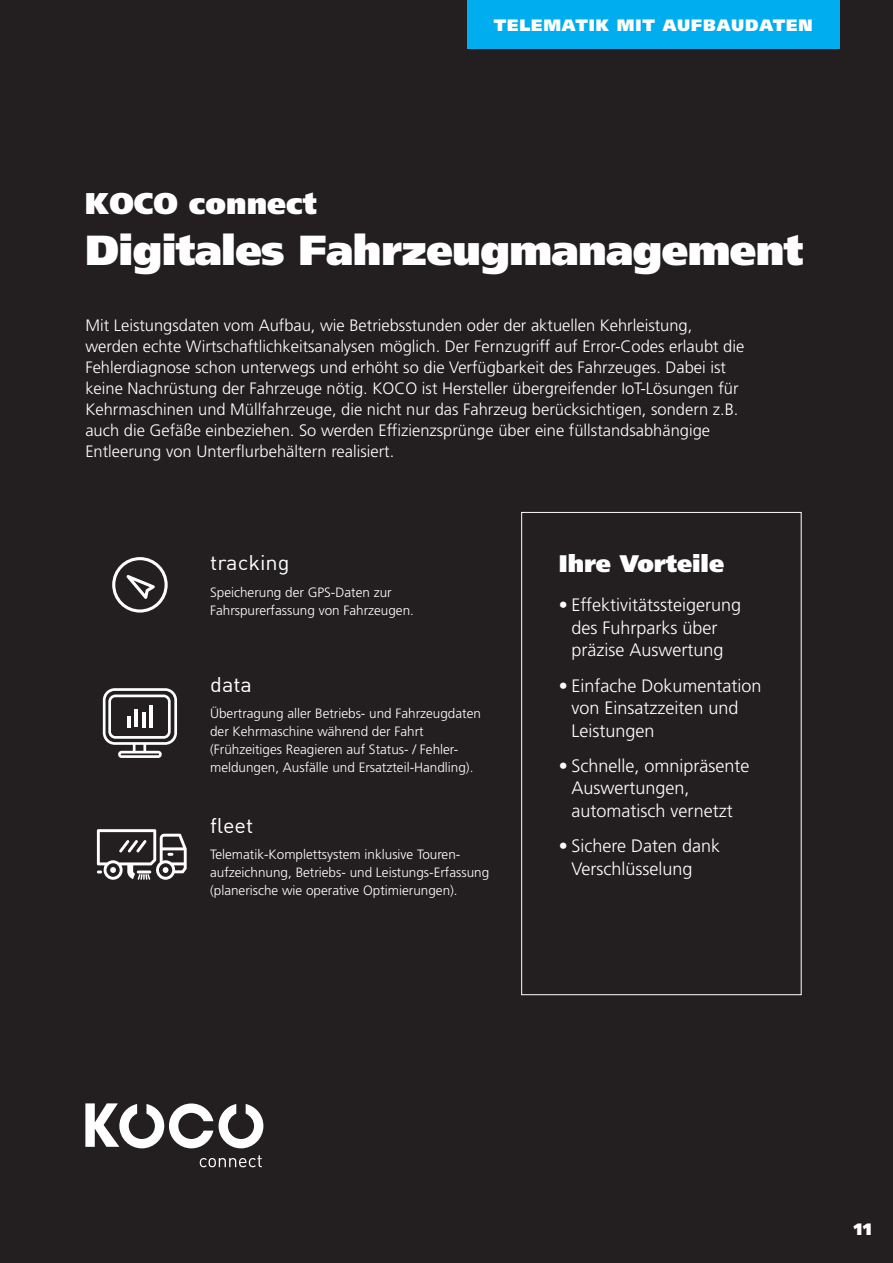
<style>
.page{position:relative;width:893px;height:1263px;background:#231f20}
.page>*{position:absolute;margin:0;border:0;box-sizing:border-box;transform-origin:0 0}
.t1{font:900 42px "Frutiger";letter-spacing:-.015em;color:#fff}
.t2{font:900 30px "Frutiger";color:#fff}
.t3{font:900 24px "Frutiger";color:#fff}
.t4{font:20.85px "DIN Pro";color:#fff;scale:1.05 1}
.t5{font:300 18px/22.5px "Frutiger";color:#fff}
.t6{font:300 16.5px/21px "Frutiger";color:#fff}
.t7{font:900 16.5px "Frutiger";letter-spacing:.05em;color:#fff}
.t8{font:300 13.5px/18px "Frutiger";color:#fff}
</style>
<div class="page">
<svg style="left:85px;top:1103px;width:178px;height:45px"></svg>
<svg style="left:200px;top:1155px;width:62px;height:12px"></svg>
<div style="left:467px;top:0;width:372px;height:49px;background:#00aeef"></div>
<div style="left:521px;top:512px;width:280px;height:483px;border:1px solid #fff"></div>
<svg style="left:103px;top:688px;width:74px;height:70px"></svg>
<hr style="left:149px;top:705px;width:3px;height:22px;background:#fff">
<hr style="left:127px;top:716px;width:4px;height:11px;background:#fff">
<hr style="left:142px;top:712px;width:3px;height:15px;background:#fff">
<hr style="left:135px;top:710px;width:3px;height:17px;background:#fff">
<svg style="left:112px;top:557px;width:56px;height:55px"></svg>
<svg style="left:97px;top:829px;width:90px;height:51px"></svg>
<p class="t7" style="left:494px;top:15px;width:320px">TELEMATIK MIT AUFBAUDATEN</p>
<h2 class="t2" style="left:85px;top:186px;width:233px">KOCO connect</h2>
<h1 class="t1" style="left:85px;top:224px;width:720px">Digitales Fahrzeugmanagement</h1>
<p class="t6" style="left:85px;top:315px;width:660px">Mit Leistungsdaten vom Aufbau, wie Betriebsstunden oder der aktuellen Kehrleistung, werden echte Wirtschaftlichkeitsanalysen möglich. Der Fernzugriff auf Error-Codes erlaubt die Fehlerdiagnose schon unterwegs und erhöht so die Verfügbarkeit des Fahrzeuges. Dabei ist keine Nachrüstung der Fahrzeuge nötig. KOCO ist Hersteller übergreifender IoT-Lösungen für Kehrmaschinen und Müllfahrzeuge, die nicht nur das Fahrzeug berücksichtigen, sondern z.B. auch die Gefäße einbeziehen. So werden Effizienzsprünge über eine füllstandsabhängige Entleerung von Unterflurbehältern realisiert.</p>
<p class="t4" style="left:210px;top:547px;width:77px">tracking</p>
<p class="t8" style="left:210px;top:583px;width:205px">Speicherung der GPS-Daten zur<br>Fahrspurerfassung von Fahrzeugen.</p>
<p class="t4" style="left:210px;top:668px;width:41px">data</p>
<p class="t8" style="left:210px;top:705px;width:272px">Übertragung aller Betriebs- und Fahrzeugdaten der Kehrmaschine während der Fahrt (Frühzeitiges Reagieren auf Status- / Fehler&shy;meldungen, Ausfälle und Ersatzteil-Handling).</p>
<p class="t4" style="left:210px;top:809px;width:43px">fleet</p>
<p class="t8" style="left:210px;top:845px;width:281px">Telematik-Komplettsystem inklusive Touren&shy;aufzeichnung, Betriebs- und Leistungs-Erfassung (planerische wie operative Optimierungen).</p>
<h3 class="t3" style="left:559px;top:549px;width:167px">Ihre Vorteile</h3>
<p class="t5" style="left:572px;top:594px;width:171px;text-indent:-13px">• Effektivitätssteigerung des Fuhrparks über präzise Auswertung</p>
<p class="t5" style="left:572px;top:674px;width:192px;text-indent:-13px">• Einfache Dokumentation von Einsatzzeiten und<br>Leistungen</p>
<p class="t5" style="left:572px;top:755px;width:180px;text-indent:-13px">• Schnelle, omnipräsente<br>Auswertungen, automatisch vernetzt</p>
<p class="t5" style="left:572px;top:835px;width:150px;text-indent:-13px">• Sichere Daten dank<br>Verschlüsselung</p>
<p class="t7" style="left:854px;top:1219px;width:19px">11</p>
</div>
